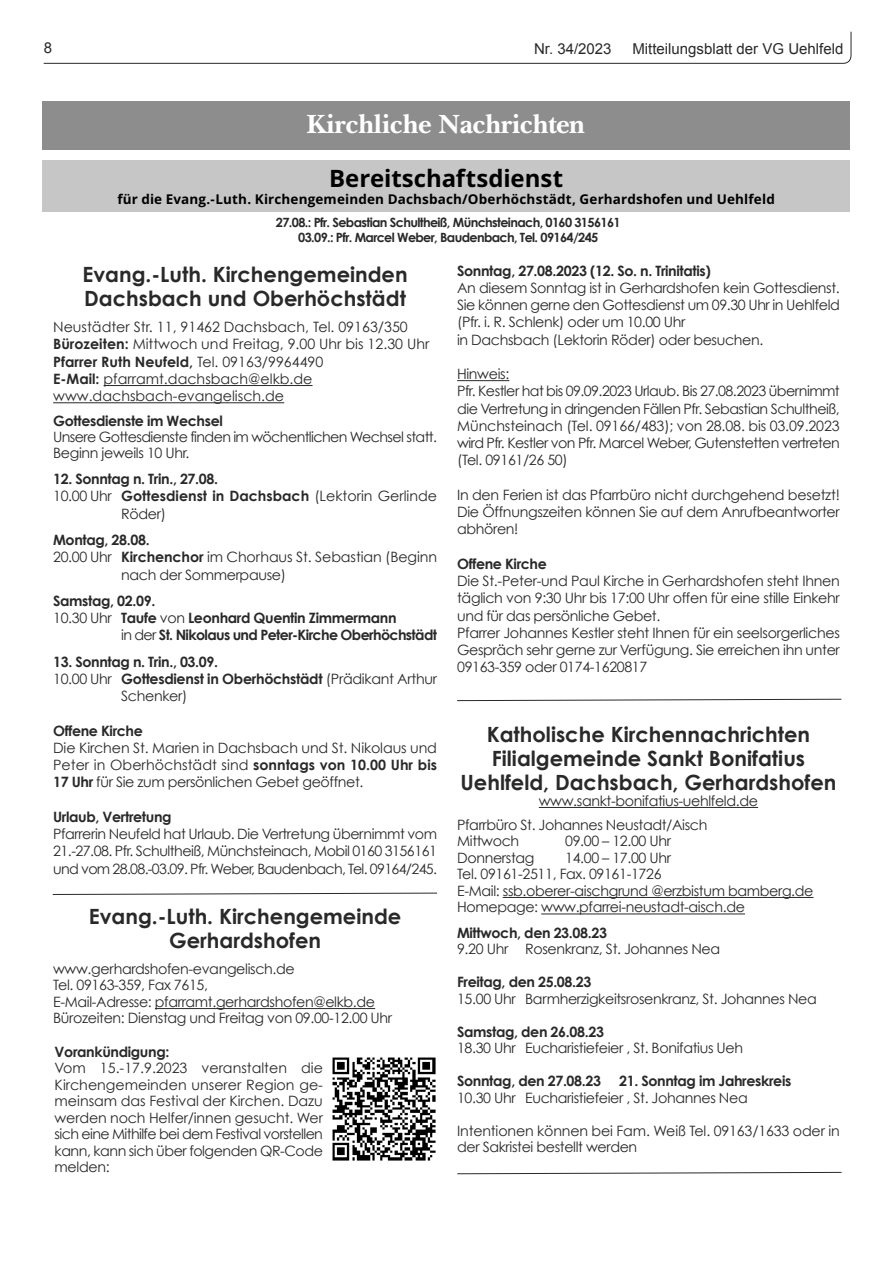
<style>
.page{position:relative;width:893px;height:1263px;background:#fff}
.page>*{position:absolute;margin:0;border:0;box-sizing:border-box;transform-origin:0 0}
.t1{font:700 27px "Baskerville BT";letter-spacing:-.025em;color:#fff}
.t2{font:700 24px "Open Sans";color:#000}
.t3{font:700 21px/24px "Century Gothic";color:#292929;text-align:center}
.t4{font:15px "Arial";color:#292929}
.t5{font:14.25px/17.2px "Century Gothic";letter-spacing:-.025em;color:#292929}
.t6{font:700 14.25px "Century Gothic";letter-spacing:-.025em;color:#292929}
.t7{font:14.25px/17.2px "Century Gothic";color:#292929}
.t8{font:14.25px/15.9px "Century Gothic";letter-spacing:-.045em;color:#292929}
.t9{font:700 14.25px "Century Gothic";letter-spacing:-.045em;color:#292929}
.t10{font:700 13.5px "Open Sans";letter-spacing:.01em;color:#000}
.t11{font:700 12.75px/15.3px "Century Gothic";letter-spacing:-.05em;color:#292929;text-align:center}
.s1{font-weight:700}
.s2{font-weight:400}
</style>
<div class="page">
<svg style="left:43px;top:31px;width:809px;height:33px"></svg>
<hr style="left:104px;top:385px;width:209px;height:1px;background:#292929">
<hr style="left:53px;top:402px;width:231px;height:1px;background:#292929">
<hr style="left:155px;top:1008px;width:220px;height:1px;background:#292929">
<hr style="left:457px;top:380px;width:52px;height:1px;background:#292929">
<hr style="left:539px;top:807px;width:219px;height:1px;background:#292929">
<hr style="left:503px;top:897px;width:310px;height:1px;background:#292929">
<hr style="left:541px;top:913px;width:204px;height:1px;background:#292929">
<div style="left:42px;top:160px;width:808px;height:52px;background:#c6c6c6"></div>
<div style="left:42px;top:101px;width:808px;height:49px;background:#8d8d8d"></div>
<svg style="left:52px;top:893px;width:385px;height:2px"></svg>
<img style="left:332px;top:1057px;width:104px;height:104px">
<svg style="left:457px;top:699px;width:385px;height:2px"></svg>
<svg style="left:457px;top:1172px;width:385px;height:2px"></svg>
<p class="t4" style="left:44px;top:42px;width:10px">8</p>
<p class="t4" style="left:534px;top:43px;width:79px">Nr. 34/2023</p>
<p class="t4" style="left:632px;top:43px;width:212px">Mitteilungsblatt der VG Uehlfeld</p>
<h1 class="t1" style="left:306px;top:114px;width:281px">Kirchliche Nachrichten</h1>
<h2 class="t2" style="left:329px;top:169px;width:236px">Bereitschaftsdienst</h2>
<p class="t10" style="left:117px;top:193px;width:659px">für die Evang.-Luth. Kirchengemeinden Dachsbach/Oberhöchstädt, Gerhardshofen und Uehlfeld</p>
<p class="t11" style="left:276px;top:215px;width:346px">27.08.: Pfr. Sebastian Schultheifl, M¸nchsteinach, 0160 3156161<br>03.09.: Pfr. Marcel Weber, Baudenbach, Tel. 09164/245</p>
<h3 class="t3" style="left:83px;top:264px;width:327px;text-align:left">Evang.-Luth. Kirchengemeinden<br>Dachsbach und Oberhˆchst‰dt</h3>
<p class="t7" style="left:53px;top:320px;width:378px">Neust‰dter Str. 11, 91462 Dachsbach, Tel. 09163/350<br><span class="s1">B¸rozeiten:</span> Mittwoch und Freitag, 9.00 Uhr bis 12.30 Uhr <span class="s1">Pfarrer Ruth Neufeld,</span> Tel. 09163/9964490<br><span class="s1">E-Mail:</span> pfarramt.dachsbach@elkb.de www.dachsbach-evangelisch.de</p>
<p class="t6" style="left:53px;top:415px;width:171px">Gottesdienste im Wechsel</p>
<p class="t8" style="left:53px;top:430px;width:385px">Unsere Gottesdienste finden im wˆchentlichen Wechsel statt.<br>Beginn jeweils 10 Uhr.</p>
<p class="t6" style="left:53px;top:473px;width:166px">12. Sonntag n. Trin., 27.08.</p>
<p class="t7" style="left:53px;top:489px;width:385px">10.00 Uhr <span class="s1">Gottesdienst in Dachsbach</span> (Lektorin Gerlinde</p>
<p class="t5" style="left:121px;top:506px;width:46px">Rˆder)</p>
<p class="t6" style="left:53px;top:534px;width:98px">Montag, 28.08.</p>
<p class="t5" style="left:53px;top:550px;width:385px">20.00 Uhr <span class="s1">Kirchenchor</span> im Chorhaus St. Sebastian (Beginn</p>
<p class="t5" style="left:121px;top:567px;width:166px">nach der Sommerpause)</p>
<p class="t6" style="left:53px;top:595px;width:104px">Samstag, 02.09.</p>
<p class="t6" style="left:53px;top:612px;width:345px"><span class="s2">10.30 Uhr</span> Taufe <span class="s2">von</span> Leonhard Quentin Zimmermann</p>
<p class="t9" style="left:121px;top:629px;width:317px"><span class="s2">in der</span> St. Nikolaus und Peter-Kirche Oberhˆchst‰dt</p>
<p class="t6" style="left:53px;top:656px;width:166px">13. Sonntag n. Trin., 03.09.</p>
<p class="t6" style="left:53px;top:673px;width:385px"><span class="s2">10.00 Uhr</span> Gottesdienst in Oberhˆchst‰dt <span class="s2">(Pr‰dikant Arthur</span></p>
<p class="t5" style="left:121px;top:688px;width:68px">Schenker)</p>
<p class="t6" style="left:53px;top:725px;width:91px">Offene Kirche</p>
<p class="t5" style="left:53px;top:740px;width:385px;text-align:justify">Die Kirchen St. Marien in Dachsbach und St. Nikolaus und Peter in Oberhˆchst‰dt sind <span class="s1">sonntags von 10.00 Uhr bis 17 Uhr</span> f¸r Sie zum persˆnlichen Gebet geˆffnet.</p>
<p class="t6" style="left:53px;top:811px;width:120px">Urlaub, Vertretung</p>
<p class="t5" style="left:53px;top:827px;width:385px;text-align:justify">Pfarrerin Neufeld hat Urlaub. Die Vertretung ¸bernimmt vom 21.-27.08. Pfr. Schultheifl, M¸nchsteinach, Mobil 0160 3156161 und vom 28.08.-03.09. Pfr. Weber, Baudenbach, Tel. 09164/245.</p>
<h3 class="t3" style="left:89px;top:906px;width:314px">Evang.-Luth. Kirchengemeinde<br>Gerhardshofen</h3>
<p class="t5" style="left:53px;top:962px;width:341px;line-height:16.5px">www.gerhardshofen-evangelisch.de<br>Tel. 09163-359, Fax 7615,<br>E-Mail-Adresse: pfarramt.gerhardshofen@elkb.de B¸rozeiten: Dienstag und Freitag von 09.00-12.00 Uhr</p>
<p class="t6" style="left:55px;top:1046px;width:116px">Vorank¸ndigung:</p>
<p class="t5" style="left:55px;top:1061px;width:270px;line-height:16.5px;text-align:justify">Vom 15.-17.9.2023 veranstalten die Kirchengemeinden unserer Region ge&shy;meinsam das Festival der Kirchen. Dazu werden noch Helfer/innen gesucht. Wer sich eine Mithilfe bei dem Festival vorstellen kann, kann sich ¸ber folgenden QR-Code melden:</p>
<p class="t6" style="left:457px;top:265px;width:255px">Sonntag, 27.08.2023 (12. So. n. Trinitatis)</p>
<p class="t5" style="left:457px;top:280px;width:384px">An diesem Sonntag ist in Gerhardshofen kein Gottesdienst.<br>Sie kˆnnen gerne den Gottesdienst um 09.30 Uhr in Uehlfeld (Pfr. i. R. Schlenk) oder um 10.00 Uhr<br>in Dachsbach (Lektorin Rˆder) oder besuchen.</p>
<p class="t5" style="left:457px;top:367px;width:384px">Hinweis:<br>Pfr. Kestler hat bis 09.09.2023 Urlaub. Bis 27.08.2023 ¸bernimmt die Vertretung in dringenden F‰llen Pfr. Sebastian Schultheifl, M¸nchsteinach (Tel. 09166/483); von 28.08. bis 03.09.2023 wird Pfr. Kestler von Pfr. Marcel Weber, Gutenstetten vertreten (Tel. 09161/26 50)</p>
<p class="t5" style="left:457px;top:487px;width:384px;text-align:justify">In den Ferien ist das Pfarrb¸ro nicht durchgehend besetzt!<br>Die ÷ffnungszeiten kˆnnen Sie auf dem Anrufbeantworter abhˆren!</p>
<p class="t6" style="left:457px;top:558px;width:91px">Offene Kirche</p>
<p class="t5" style="left:457px;top:574px;width:384px">Die St.-Peter-und Paul Kirche in Gerhardshofen steht Ihnen t‰glich von 9:30 Uhr bis 17:00 Uhr offen f¸r eine stille Einkehr und f¸r das persˆnliche Gebet.<br>Pfarrer Johannes Kestler steht Ihnen f¸r ein seelsorgerliches Gespr‰ch sehr gerne zur Verf¸gung. Sie erreichen ihn unter 09163-359 oder 0174-1620817</p>
<h3 class="t3" style="left:460px;top:724px;width:377px">Katholische Kirchennachrichten<br>Filialgemeinde Sankt Bonifatius<br>Uehlfeld, Dachsbach, Gerhardshofen</h3>
<p class="t5" style="left:457px;top:790px;width:302px;line-height:24px;text-indent:82px">www.sankt-bonifatius-uehlfeld.de<br>Pfarrb¸ro St. Johannes Neustadt/Aisch</p>
<p class="t5" style="left:457px;top:834px;width:64px">Mittwoch</p>
<p class="t5" style="left:565px;top:834px;width:107px">09.00 ñ 12.00 Uhr</p>
<p class="t5" style="left:457px;top:850px;width:79px">Donnerstag</p>
<p class="t5" style="left:457px;top:851px;width:358px;line-height:16.5px;text-indent:108px">14.00 ñ 17.00 Uhr<br>Tel. 09161-2511, Fax. 09161-1726<br>E-Mail: ssb.oberer-aischgrund @erzbistum bamberg.de Homepage: www.pfarrei-neustadt-aisch.de</p>
<p class="t6" style="left:457px;top:927px;width:151px">Mittwoch, den 23.08.23</p>
<p class="t5" style="left:457px;top:942px;width:265px">9.20 Uhr Rosenkranz, St. Johannes Nea</p>
<p class="t6" style="left:457px;top:976px;width:136px">Freitag, den 25.08.23</p>
<p class="t5" style="left:457px;top:991px;width:361px">15.00 Uhr Barmherzigkeitsrosenkranz, St. Johannes Nea</p>
<p class="t6" style="left:457px;top:1026px;width:148px">Samstag, den 26.08.23</p>
<p class="t5" style="left:457px;top:1041px;width:287px">18.30 Uhr Eucharistiefeier , St. Bonifatius Ueh</p>
<p class="t6" style="left:457px;top:1075px;width:146px">Sonntag, den 27.08.23</p>
<p class="t6" style="left:619px;top:1075px;width:174px">21. Sonntag im Jahreskreis</p>
<p class="t5" style="left:457px;top:1090px;width:292px">10.30 Uhr Eucharistiefeier , St. Johannes Nea</p>
<p class="t5" style="left:457px;top:1124px;width:384px;line-height:16.5px">Intentionen kˆnnen bei Fam. Weifl Tel. 09163/1633 oder in der Sakristei bestellt werden</p>
</div>
